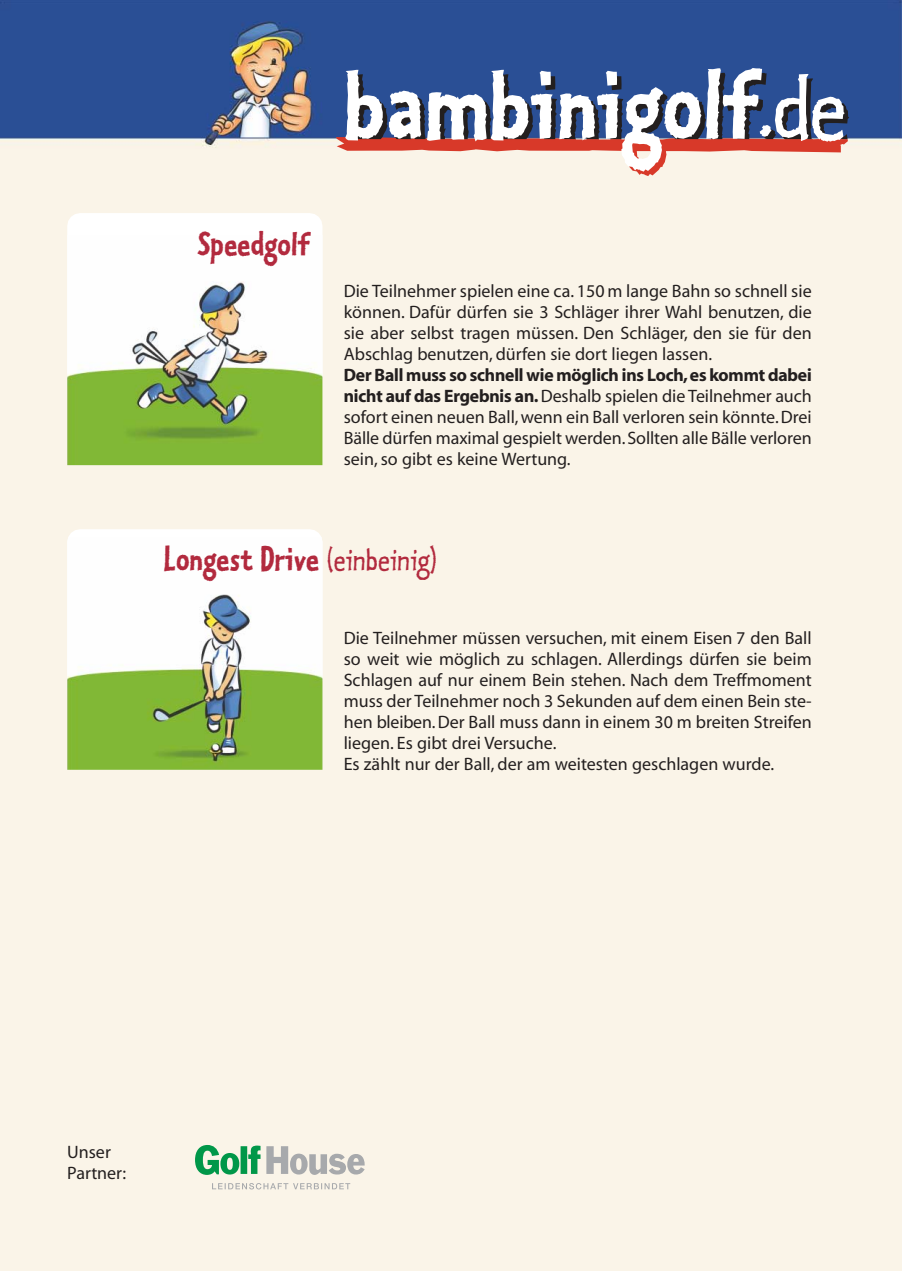
<style>
.page{position:relative;width:902px;height:1271px;background:#fff}
.page>*{position:absolute;margin:0;border:0;box-sizing:border-box;transform-origin:0 0}
.t1{font:36px "Kosmik Bold One";color:#b22a3e}
.t2{font:18px/21px "Myriad";color:#231f1f}
.t3{font:18px "Myriad Headline";letter-spacing:-.005em;color:#231f1f}
.s1{font-family:"Myriad Headline"}
.s2{font-family:"Kosmik Plain One"}
</style>
<div class="page">
<img style="left:0;top:0;width:901px;height:1270px">
<svg style="left:336px;top:72px;width:513px;height:104px"></svg>
<svg style="left:345px;top:68px;width:499px;height:104px"></svg>
<svg style="left:266px;top:1146px;width:98px;height:28px"></svg>
<svg style="left:195px;top:1145px;width:65px;height:29px"></svg>
<svg style="left:212px;top:1183px;width:138px;height:6px"></svg>
<svg style="left:67px;top:213px;width:255px;height:23px"></svg>
<img style="left:67px;top:236px;width:255px;height:229px">
<svg style="left:67px;top:529px;width:255px;height:9px"></svg>
<img style="left:67px;top:538px;width:255px;height:232px">
<h1 class="t1" style="left:198px;top:233px;width:113px">Speedgolf</h1>
<p class="t2" style="left:344px;top:282px;width:469px;text-align:justify">Die Teilnehmer spielen eine ca. 150 m lange Bahn so schnell sie können. Dafür dürfen sie 3 Schläger ihrer Wahl benutzen, die sie aber selbst tragen müssen. Den Schläger, den sie für den Abschlag benutzen, dürfen sie dort liegen lassen.</p>
<p class="t3" style="left:344px;top:368px;width:469px">Der Ball muss so schnell wie möglich ins Loch,es kommt dabei</p>
<p class="t2" style="left:344px;top:387px;width:469px;text-align:justify"><span class="s1">nicht auf das Ergebnis an.</span>Deshalb spielen die Teilnehmer auch sofort einen neuen Ball, wenn ein Ball verloren sein könnte.Drei Bälle dürfen maximal gespielt werden. Sollten alle Bälle verloren sein, so gibt es keine Wertung.</p>
<h1 class="t1" style="left:164px;top:548px;width:275px">Longest Drive <span class="s2">(einbeinig)</span></h1>
<p class="t2" style="left:344px;top:628px;width:469px">Die Teilnehmer müssen versuchen, mit einem Eisen 7 den Ball so weit wie möglich zu schlagen. Allerdings dürfen sie beim Schlagen auf nur einem Bein stehen. Nach dem Treffmoment muss der Teilnehmer noch 3 Sekunden auf dem einen Bein ste&shy;hen bleiben.Der Ball muss dann in einem 30 m breiten Streifen liegen. Es gibt drei Versuche.<br>Es zählt nur der Ball, der am weitesten geschlagen wurde.</p>
<p class="t2" style="left:67px;top:1143px;width:60px">Unser<br>Partner:</p>
</div>
